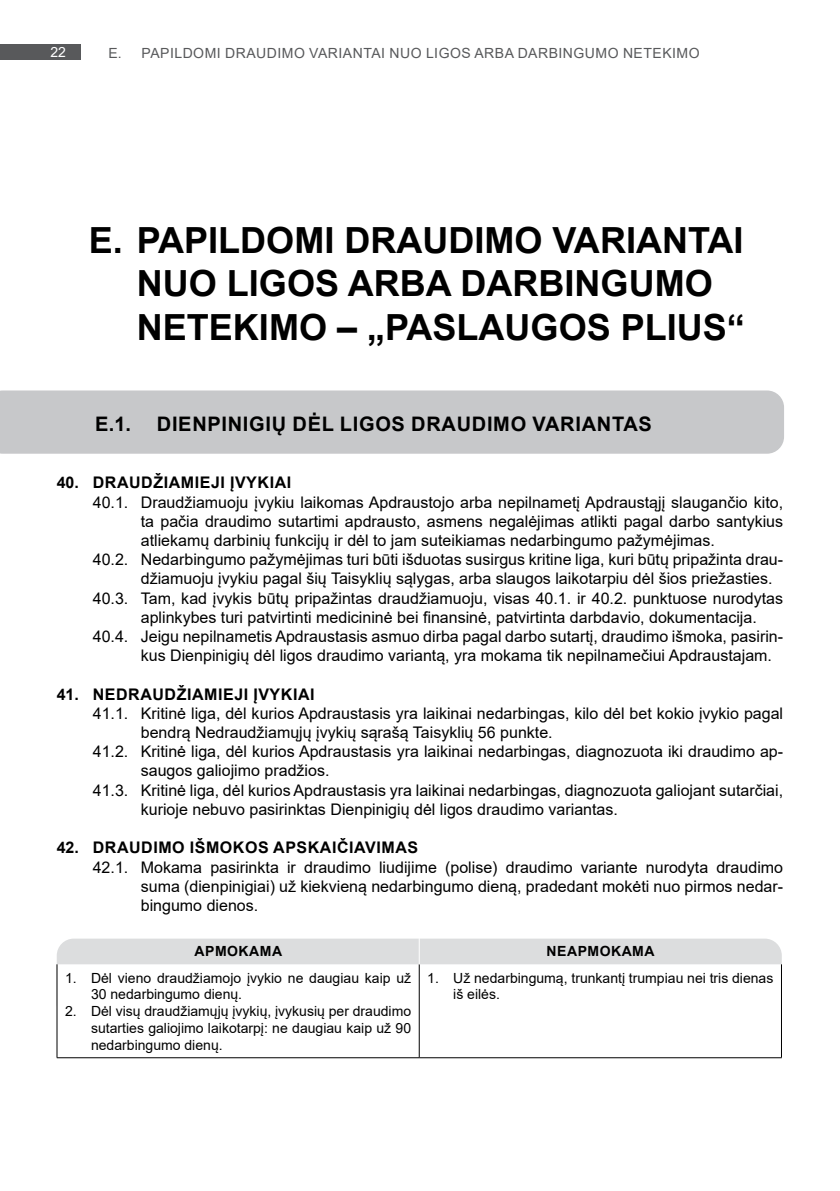
<style>
.page{position:relative;width:840px;height:1191px;background:#fff}
.page>*{position:absolute;margin:0;border:0;box-sizing:border-box;transform-origin:0 0}
.t1{font:700 36px/43.2px "Arial";color:#000}
.t2{font:700 20px "Arial";letter-spacing:.035em;color:#000}
.t3{font:16px/19.2px "Arial";color:#000;text-align:justify}
.t4{font:700 16px "Arial";letter-spacing:.035em;color:#000}
.t5{font:14px/16.8px "Arial";color:#000}
.t6{font:14px "Arial";letter-spacing:.035em;color:#58595b}
.t7{font:700 14px "Arial";letter-spacing:.035em;color:#000}
.t8{font:14px "Arial";color:#fff}
</style>
<div class="page">
<div style="left:0;top:44px;width:80px;height:16px;background:#58595b"></div>
<div style="left:57px;top:938px;width:724px;height:82px;background:#dcddde;border-radius:17px"></div>
<div style="left:0;top:390px;width:783px;height:64px;background:#c7c8ca"></div>
<div style="left:58px;top:964px;width:722px;height:93px;background:#fff"></div>
<hr style="left:57px;top:964px;width:1px;height:93px;background:#000">
<hr style="left:418px;top:964px;width:1px;height:93px;background:#000">
<hr style="left:780px;top:964px;width:1px;height:93px;background:#000">
<hr style="left:57px;top:1057px;width:362px;height:1px;background:#000">
<hr style="left:419px;top:1057px;width:362px;height:1px;background:#000">
<p class="t8" style="left:50px;top:43px;width:17px">22</p>
<p class="t6" style="left:108px;top:44px;width:592px">E. PAPILDOMI DRAUDIMO VARIANTAI NUO LIGOS ARBA DARBINGUMO NETEKIMO</p>
<h1 class="t1" style="left:137px;top:219px;width:609px;text-indent:-48px">E. PAPILDOMI DRAUDIMO VARIANTAI<br>NUO LIGOS ARBA DARBINGUMO<br>NETEKIMO – „PASLAUGOS PLIUS“</h1>
<p class="t2" style="left:95px;top:409px;width:37px">E.1.</p>
<p class="t2" style="left:157px;top:409px;width:496px">DIENPINIGIŲ DĖL LIGOS DRAUDIMO VARIANTAS</p>
<p class="t4" style="left:57px;top:471px;width:236px">40. DRAUDŽIAMIEJI ĮVYKIAI</p>
<p class="t3" style="left:93px;top:492px;width:691px">40.1. Draudžiamuoju įvykiu laikomas Apdraustojo arba nepilnametį Apdraustąjį slaugančio kito,</p>
<p class="t3" style="left:141px;top:511px;width:643px">ta pačia draudimo sutartimi apdrausto, asmens negalėjimas atlikti pagal darbo santykius</p>
<p class="t3" style="left:141px;top:530px;width:575px">atliekamų darbinių funkcijų ir dėl to jam suteikiamas nedarbingumo pažymėjimas.</p>
<p class="t3" style="left:93px;top:550px;width:691px">40.2. Nedarbingumo pažymėjimas turi būti išduotas susirgus kritine liga, kuri būtų pripažinta drau-</p>
<p class="t3" style="left:141px;top:569px;width:633px">džiamuoju įvykiu pagal šių Taisyklių sąlygas, arba slaugos laikotarpiu dėl šios priežasties.</p>
<p class="t3" style="left:93px;top:588px;width:691px">40.3. Tam, kad įvykis būtų pripažintas draudžiamuoju, visas 40.1. ir 40.2. punktuose nurodytas</p>
<p class="t3" style="left:141px;top:607px;width:617px">aplinkybes turi patvirtinti medicininė bei finansinė, patvirtinta darbdavio, dokumentacija.</p>
<p class="t3" style="left:93px;top:626px;width:691px">40.4. Jeigu nepilnametis Apdraustasis asmuo dirba pagal darbo sutartį, draudimo išmoka, pasirin-</p>
<p class="t3" style="left:141px;top:646px;width:632px">kus Dienpinigių dėl ligos draudimo variantą, yra mokama tik nepilnamečiui Apdraustajam.</p>
<p class="t4" style="left:57px;top:682px;width:259px">41. NEDRAUDŽIAMIEJI ĮVYKIAI</p>
<p class="t3" style="left:93px;top:703px;width:691px">41.1. Kritinė liga, dėl kurios Apdraustasis yra laikinai nedarbingas, kilo dėl bet kokio įvykio pagal</p>
<p class="t3" style="left:141px;top:722px;width:413px">bendrą Nedraudžiamųjų įvykių sąrašą Taisyklių 56 punkte.</p>
<p class="t3" style="left:93px;top:742px;width:691px">41.2. Kritinė liga, dėl kurios Apdraustasis yra laikinai nedarbingas, diagnozuota iki draudimo ap-</p>
<p class="t3" style="left:141px;top:761px;width:190px">saugos galiojimo pradžios.</p>
<p class="t3" style="left:93px;top:780px;width:691px">41.3. Kritinė liga, dėl kurios Apdraustasis yra laikinai nedarbingas, diagnozuota galiojant sutarčiai,</p>
<p class="t3" style="left:141px;top:799px;width:478px">kurioje nebuvo pasirinktas Dienpinigių dėl ligos draudimo variantas.</p>
<p class="t4" style="left:57px;top:836px;width:363px">42. DRAUDIMO IŠMOKOS APSKAIČIAVIMAS</p>
<p class="t3" style="left:141px;top:857px;width:643px;text-indent:-48px">42.1. Mokama pasirinkta ir draudimo liudijime (polise) draudimo variante nurodyta draudimo suma (dienpinigiai) už kiekvieną nedarbingumo dieną, pradedant mokėti nuo pirmos nedar&shy;bingumo dienos.</p>
<p class="t7" style="left:194px;top:941px;width:89px">APMOKAMA</p>
<p class="t7" style="left:546px;top:941px;width:109px">NEAPMOKAMA</p>
<p class="t5" style="left:91px;top:969px;width:321px;text-indent:-26px">1. Dėl vieno draudžiamojo įvykio ne daugiau kaip už<br>30 nedarbingumo dienų.</p>
<p class="t5" style="left:91px;top:1002px;width:321px;text-align:justify;text-indent:-26px">2. Dėl visų draudžiamųjų įvykių, įvykusių per draudimo sutarties galiojimo laikotarpį: ne daugiau kaip už 90 nedarbingumo dienų.</p>
<p class="t5" style="left:453px;top:969px;width:321px;text-indent:-26px">1. Už nedarbingumą, trunkantį trumpiau nei tris dienas iš eilės.</p>
</div>
